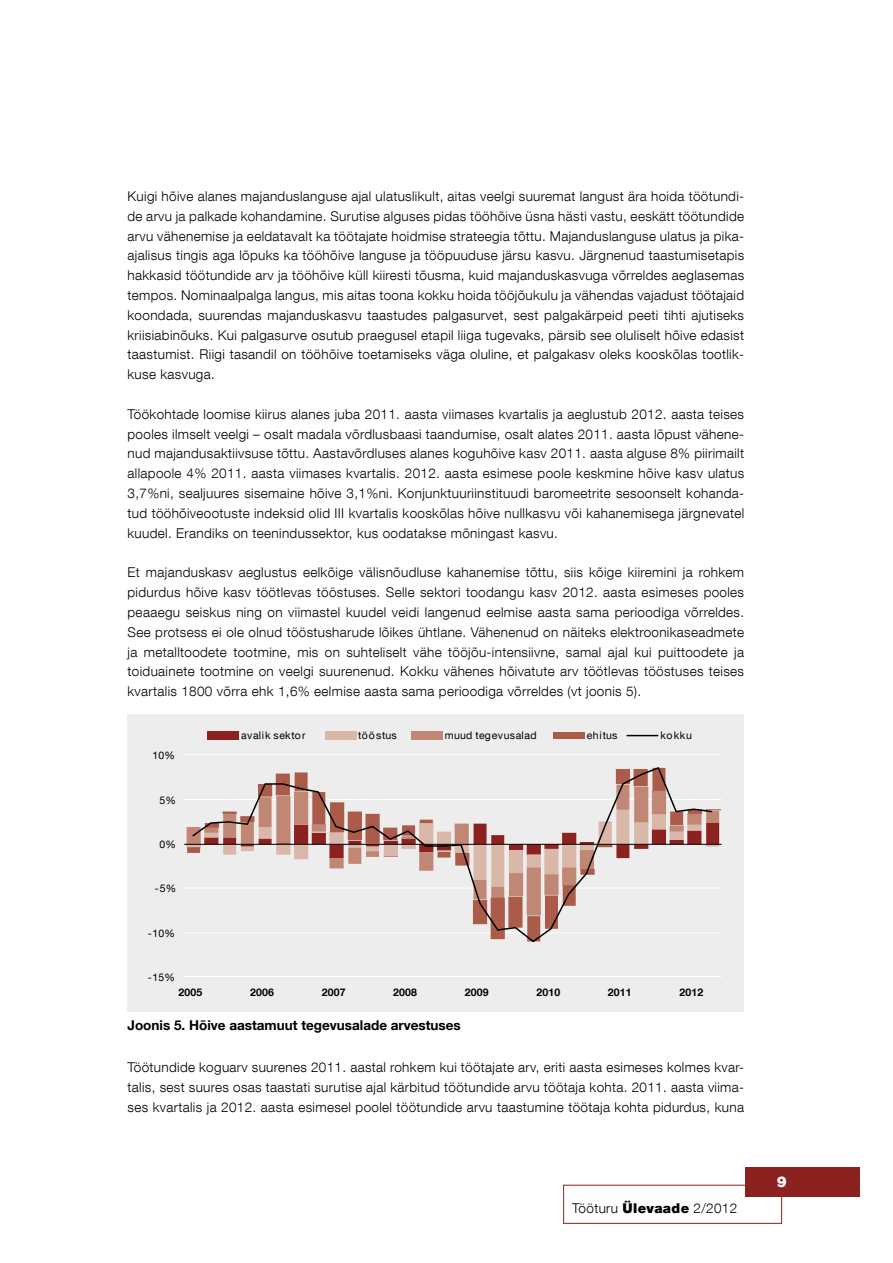
<style>
.page{position:relative;width:893px;height:1263px;background:#fff}
.page>*{position:absolute;margin:0;border:0;box-sizing:border-box;transform-origin:0 0}
.t1{font:900 15px "Helvetica Neue LT Com";color:#fff}
.t2{font:300 13.5px/19.8px "Helvetica Neue LT Com";letter-spacing:.025em;color:#000;text-align:justify}
.t3{font:700 13.5px "Helvetica Neue LT Com";color:#000}
.t4{font:10.5px "Helvetica Neue LT Com";letter-spacing:.02em;color:#000}
.t5{font:700 10.5px "Helvetica Neue LT Com";letter-spacing:.015em;color:#000}
.t6{font:10.5px "Helvetica Neue LT Com";letter-spacing:.07em;color:#000}
.t7{font:10.5px "Helvetica Neue LT Com";letter-spacing:.045em;color:#000}
.s1{font-weight:900}
</style>
<div class="page">
<div style="left:745px;top:1167px;width:114px;height:30px;background:#8b221f"></div>
<div style="left:128px;top:714px;width:616px;height:297px;background:#ededed"></div>
<hr style="left:184px;top:754px;width:537px;height:1px;background:#fff">
<hr style="left:184px;top:799px;width:537px;height:1px;background:#fff">
<hr style="left:184px;top:888px;width:537px;height:1px;background:#fff">
<hr style="left:184px;top:932px;width:537px;height:1px;background:#fff">
<hr style="left:184px;top:976px;width:537px;height:1px;background:#fff">
<hr style="left:184px;top:844px;width:537px;height:1px;background:#000">
<svg style="left:191px;top:767px;width:522px;height:175px"></svg>
<div style="left:207px;top:731px;width:32px;height:9px;background:#8b221f"></div>
<div style="left:325px;top:731px;width:32px;height:9px;background:#d9b7a9"></div>
<div style="left:411px;top:731px;width:32px;height:9px;background:#c18775"></div>
<div style="left:553px;top:732px;width:32px;height:7px;background:#ab5b49"></div>
<hr style="left:627px;top:735px;width:31px;height:1px;background:#000">
<p class="t2" style="left:128px;top:186px;width:618px">Kuigi hõive alanes majanduslanguse ajal ulatuslikult, aitas veelgi suuremat langust ära hoida töötundi&shy;de arvu ja palkade kohandamine. Surutise alguses pidas tööhõive üsna hästi vastu, eeskätt töötundide arvu vähenemise ja eeldatavalt ka töötajate hoidmise strateegia tõttu. Majanduslanguse ulatus ja pika&shy;ajalisus tingis aga lõpuks ka tööhõive languse ja tööpuuduse järsu kasvu. Järgnenud taastumisetapis hakkasid töötundide arv ja tööhõive küll kiiresti tõusma, kuid majanduskasvuga võrreldes aeglasemas tempos. Nominaalpalga langus, mis aitas toona kokku hoida tööjõukulu ja vähendas vajadust töötajaid koondada, suurendas majanduskasvu taastudes palgasurvet, sest palgakärpeid peeti tihti ajutiseks kriisiabinõuks. Kui palgasurve osutub praegusel etapil liiga tugevaks, pärsib see oluliselt hõive edasist taastumist. Riigi tasandil on tööhõive toetamiseks väga oluline, et palgakasv oleks kooskõlas tootlik&shy;kuse kasvuga.</p>
<p class="t2" style="left:128px;top:404px;width:618px">Töökohtade loomise kiirus alanes juba 2011. aasta viimases kvartalis ja aeglustub 2012. aasta teises pooles ilmselt veelgi – osalt madala võrdlusbaasi taandumise, osalt alates 2011. aasta lõpust vähene&shy;nud majandusaktiivsuse tõttu. Aastavõrdluses alanes koguhõive kasv 2011. aasta alguse 8% piirimailt allapoole 4% 2011. aasta viimases kvartalis. 2012. aasta esimese poole keskmine hõive kasv ulatus 3,7%ni, sealjuures sisemaine hõive 3,1%ni. Konjunktuuriinstituudi baromeetrite sesoonselt kohanda&shy;tud tööhõiveootuste indeksid olid III kvartalis kooskõlas hõive nullkasvu või kahanemisega järgnevatel kuudel. Erandiks on teenindussektor, kus oodatakse mõningast kasvu.</p>
<p class="t2" style="left:128px;top:562px;width:618px">Et majanduskasv aeglustus eelkõige välisnõudluse kahanemise tõttu, siis kõige kiiremini ja rohkem pidurdus hõive kasv töötlevas tööstuses. Selle sektori toodangu kasv 2012. aasta esimeses pooles peaaegu seiskus ning on viimastel kuudel veidi langenud eelmise aasta sama perioodiga võrreldes.<br>See protsess ei ole olnud tööstusharude lõikes ühtlane. Vähenenud on näiteks elektroonikaseadmete ja metalltoodete tootmine, mis on suhteliselt vähe tööjõu-intensiivne, samal ajal kui puittoodete ja toiduainete tootmine on veelgi suurenenud. Kokku vähenes hõivatute arv töötlevas tööstuses teises kvartalis 1800 võrra ehk 1,6% eelmise aasta sama perioodiga võrreldes (vt joonis 5).</p>
<p class="t4" style="left:152px;top:749px;width:24px">10%</p>
<p class="t4" style="left:159px;top:793px;width:18px">5%</p>
<p class="t4" style="left:159px;top:838px;width:18px">0%</p>
<p class="t4" style="left:155px;top:882px;width:23px">-5%</p>
<p class="t4" style="left:148px;top:926px;width:29px">-10%</p>
<p class="t4" style="left:148px;top:971px;width:29px">-15%</p>
<p class="t6" style="left:241px;top:729px;width:66px">avalik sektor</p>
<p class="t7" style="left:358px;top:729px;width:40px">tööstus</p>
<p class="t4" style="left:445px;top:729px;width:93px">muud tegevusalad</p>
<p class="t4" style="left:587px;top:729px;width:32px">ehitus</p>
<p class="t4" style="left:660px;top:729px;width:33px">kokku</p>
<p class="t5" style="left:179px;top:985px;width:25px">2005</p>
<p class="t5" style="left:250px;top:985px;width:25px">2006</p>
<p class="t5" style="left:322px;top:985px;width:25px">2007</p>
<p class="t5" style="left:393px;top:985px;width:25px">2008</p>
<p class="t5" style="left:465px;top:985px;width:25px">2009</p>
<p class="t5" style="left:536px;top:985px;width:25px">2010</p>
<p class="t5" style="left:608px;top:985px;width:25px">2011</p>
<p class="t5" style="left:679px;top:985px;width:25px">2012</p>
<p class="t3" style="left:128px;top:1016px;width:335px">Joonis 5. Hõive aastamuut tegevusalade arvestuses</p>
<p class="t2" style="left:128px;top:1057px;width:618px">Töötundide koguarv suurenes 2011. aastal rohkem kui töötajate arv, eriti aasta esimeses kolmes kvar&shy;talis, sest suures osas taastati surutise ajal kärbitud töötundide arvu töötaja kohta. 2011. aasta viima&shy;ses kvartalis ja 2012. aasta esimesel poolel töötundide arvu taastumine töötaja kohta pidurdus, kuna</p>
<p class="t2" style="left:572px;top:1198px;width:166px">Tööturu <span class="s1">Ülevaade</span> 2/2012</p>
<p class="t1" style="left:777px;top:1173px;width:12px">9</p>
</div>
